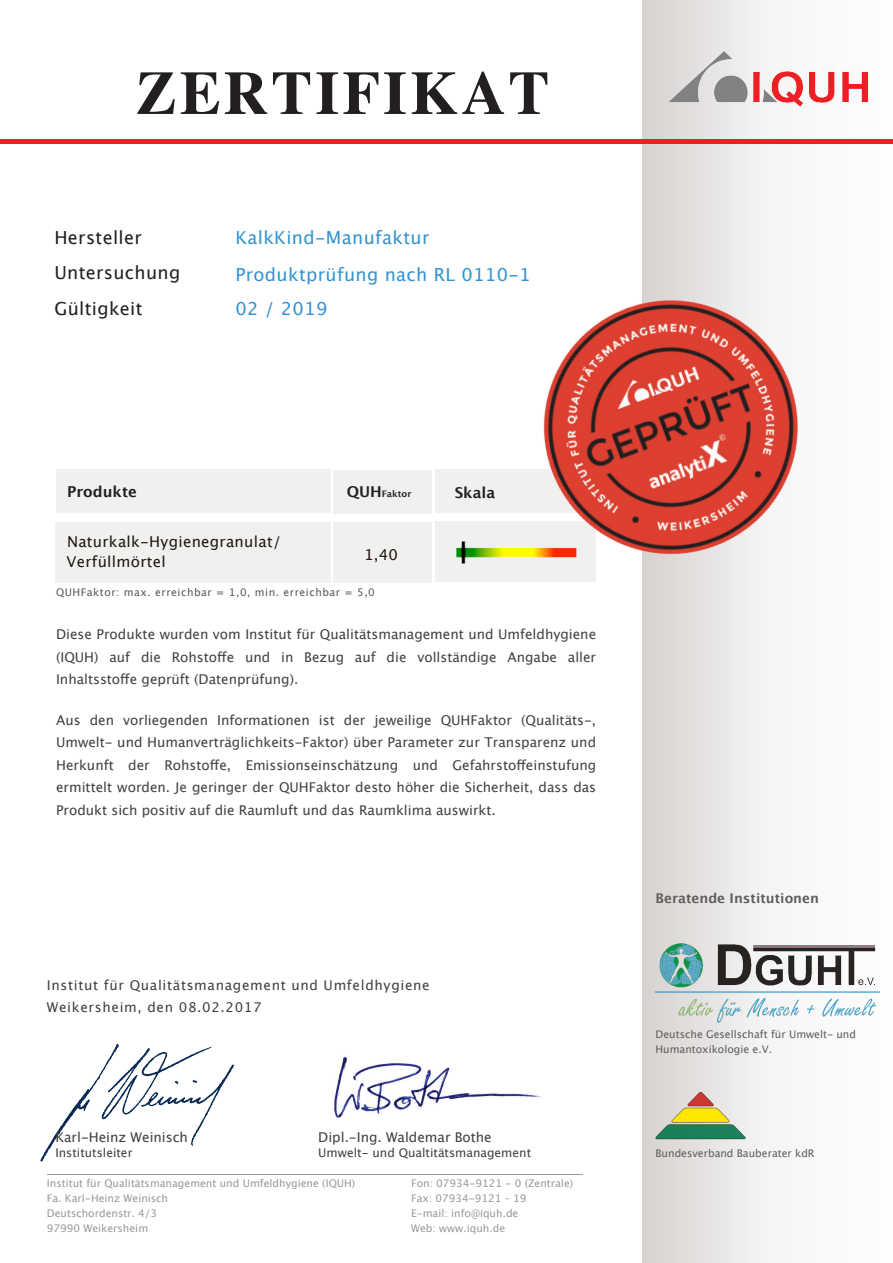
<style>
.page{position:relative;width:893px;height:1263px;background:#fff}
.page>*{position:absolute;margin:0;border:0;box-sizing:border-box;transform-origin:0 0}
.t1{font:700 61.5px "Times";letter-spacing:.05em;color:#231f20}
.t2{font:18px/37px "Lucida Grande";letter-spacing:.02em;color:#3593d0}
.t3{font:18px/35.4px "Lucida Grande";letter-spacing:.02em;color:#231f20}
.t4{font:15px/19.8px "Lucida Grande";letter-spacing:.02em;color:#201716}
.t5{font:700 15px "Lucida Grande";color:#231f20}
.t6{font:13.5px/22.5px "Lucida Grande";color:#434140;text-align:justify}
.t7{font:13.5px/22.5px "Lucida Grande";letter-spacing:.05em;color:#42403f}
.t8{font:13.5px "Lucida Grande";color:#413f3f}
.t9{font:700 13.5px "Lucida Grande";color:#5f5d5c}
.t10{font:12px "Lucida Grande";color:#413f3f}
.t11{font:10.5px/15px "Lucida Grande";color:#9a9998}
.t12{font:10.5px/15px "Lucida Grande";color:#5f5d5c}
.t13{font:10.5px "Lucida Grande";letter-spacing:.05em;color:#5a5856}
.t14{font:700 9px "Lucida Grande";color:#231f20}
.s1{font-size:15px}
</style>
<div class="page">
<div style="left:435px;top:522px;width:160px;height:60px;background:#f0f0ef"></div>
<div style="left:642px;top:0;width:251px;height:1263px;background:linear-gradient(to right,#dcd8d7,#fff)"></div>
<img style="left:655px;top:1093px;width:90px;height:46px">
<div style="left:333px;top:470px;width:99px;height:44px;background:#f0f0ef"></div>
<div style="left:333px;top:522px;width:99px;height:60px;background:#f0f0ef"></div>
<img style="left:456px;top:541px;width:47px;height:23px">
<div style="left:435px;top:469px;width:160px;height:44px;background:#f0f0ef"></div>
<div style="left:56px;top:469px;width:274px;height:44px;background:#f0f0ef"></div>
<div style="left:55px;top:521px;width:275px;height:61px;background:#f0f0ef"></div>
<img style="left:667px;top:51px;width:201px;height:58px">
<img style="left:503px;top:258px;width:337px;height:337px">
<hr style="left:0;top:140px;width:893px;height:4px;background:#ee1e24">
<img style="left:40px;top:1043px;width:194px;height:119px">
<img style="left:334px;top:1057px;width:208px;height:61px">
<hr style="left:47px;top:1174px;width:535px;height:1px;background:#9a9998">
<img style="left:655px;top:940px;width:225px;height:84px">
<h1 class="t1" style="left:136px;top:68px;width:415px">ZERTIFIKAT</h1>
<h2 class="t3" style="left:54px;top:221px;width:89px">Hersteller</h2>
<h2 class="t2" style="left:235px;top:220px;width:297px">KalkKind-Manufaktur<br>Produktprüfung nach RL 0110-1</h2>
<h2 class="t2" style="left:235px;top:291px;width:93px">02 / 2019</h2>
<h2 class="t3" style="left:54px;top:256px;width:128px">Untersuchung<br>Gültigkeit</h2>
<p class="t5" style="left:67px;top:485px;width:71px">Produkte</p>
<p class="t14" style="left:347px;top:490px;width:66px"><span class="s1">QUH</span>Faktor</p>
<p class="t5" style="left:455px;top:486px;width:42px">Skala</p>
<p class="t4" style="left:67px;top:533px;width:216px">Naturkalk-Hygienegranulat/<br>Verfüllmörtel</p>
<p class="t4" style="left:364px;top:545px;width:36px">1,40</p>
<p class="t13" style="left:56px;top:587px;width:320px">QUHFaktor: max. erreichbar = 1,0, min. erreichbar = 5,0</p>
<p class="t6" style="left:56px;top:624px;width:541px">Diese Produkte wurden vom Institut für Qualitätsmanagement und Umfeldhygiene (IQUH) auf die Rohstoffe und in Bezug auf die vollständige Angabe aller Inhaltsstoffe geprüft (Datenprüfung).</p>
<p class="t6" style="left:56px;top:709px;width:541px">Aus den vorliegenden Informationen ist der jeweilige QUHFaktor (Qualitäts-, Umwelt- und Humanverträglichkeits-Faktor) über Parameter zur Transparenz und Herkunft der Rohstoffe, Emissionseinschätzung und Gefahrstoffeinstufung ermittelt worden. Je geringer der QUHFaktor desto höher die Sicherheit, dass das Produkt sich positiv auf die Raumluft und das Raumklima auswirkt.</p>
<p class="t7" style="left:47px;top:974px;width:384px">Institut für Qualitätsmanagement und Umfeldhygiene<br>Weikersheim, den 08.02.2017</p>
<p class="t8" style="left:318px;top:1131px;width:175px">Dipl.-Ing. Waldemar Bothe</p>
<p class="t10" style="left:318px;top:1147px;width:214px">Umwelt- und Qualtitätsmanagement</p>
<p class="t11" style="left:47px;top:1176px;width:310px">Institut für Qualitätsmanagement und Umfeldhygiene (IQUH)<br>Fa. Karl-Heinz Weinisch<br>Deutschordenstr. 4/3<br>97990 Weikersheim</p>
<p class="t11" style="left:411px;top:1176px;width:164px">Fon: 07934-9121 - 0 (Zentrale)<br>Fax: 07934-9121 – 19<br>E-mail: info@iquh.de<br>Web: www.iquh.de</p>
<p class="t8" style="left:55px;top:1131px;width:134px">Karl-Heinz Weinisch</p>
<p class="t10" style="left:55px;top:1147px;width:79px">Institutsleiter</p>
<p class="t9" style="left:655px;top:892px;width:165px">Beratende Institutionen</p>
<p class="t12" style="left:655px;top:1027px;width:202px">Deutsche Gesellschaft für Umwelt- und<br>Humantoxikologie e.V.</p>
<p class="t12" style="left:655px;top:1146px;width:161px">Bundesverband Bauberater kdR</p>
</div>
